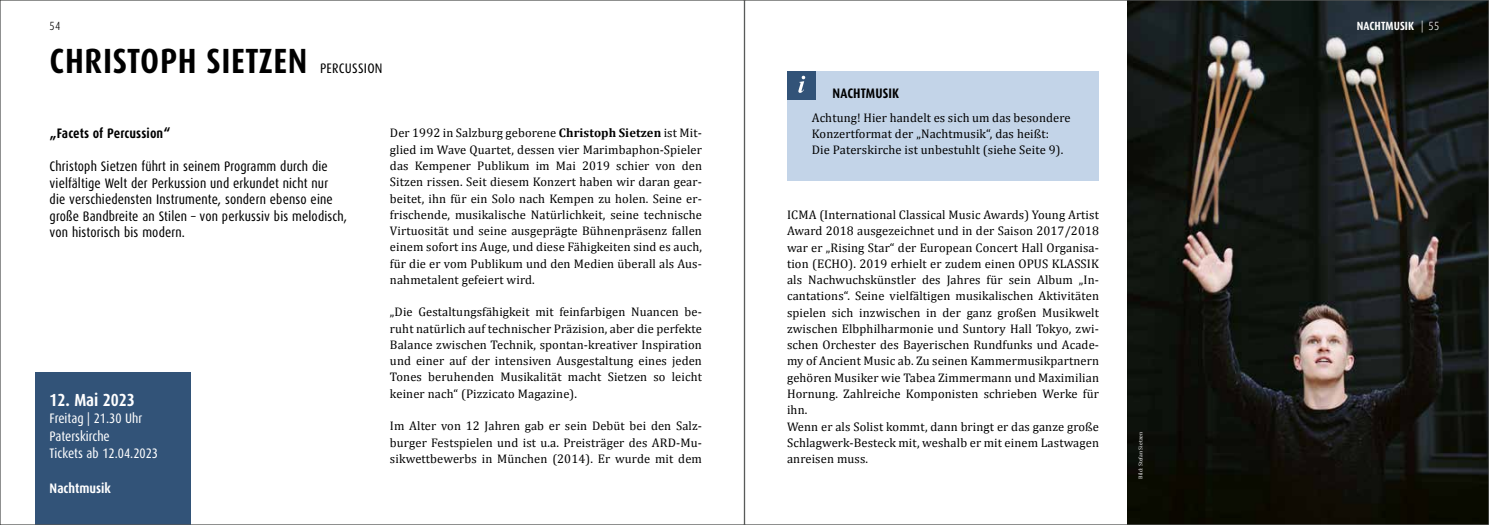
<style>
.page{position:relative;width:1489px;height:525px;background:#fff}
.page>*{position:absolute;margin:0;border:0;box-sizing:border-box;transform-origin:0 0}
.t1{font:700 35px "Dax Condensed";letter-spacing:.02em;color:#000}
.t2{font:700 17.5px "Dax Condensed";color:#fff}
.t3{font:13.75px/16.5px "Dax Condensed";letter-spacing:.01em;color:#000}
.t4{font:13.75px/17.5px "Dax Condensed";color:#fff}
.t5{font:700 13.75px "Dax Condensed";letter-spacing:.01em;color:#000}
.t6{font:700 13.75px "Dax Condensed";color:#fff}
.t7{font:12.5px/16.2px "Cambria";letter-spacing:.01em;color:#000;text-align:justify}
.t8{font:700 11.88px "Dax Condensed";letter-spacing:.01em;color:#fff}
.t9{font:300 11.88px "Dax Condensed";color:#000}
.t10{font:5.62px "Cambria";letter-spacing:.01em;color:#fff}
.s1{font-weight:700}
.s2{font-weight:300}
</style>
<div class="page">
<img style="left:1127px;top:2px;width:359px;height:520px">
<div style="left:35px;top:372px;width:156px;height:152px;background:#325378"></div>
<div style="left:787px;top:71px;width:311px;height:110px;background:#c3d4e8"></div>
<div style="left:787px;top:71px;width:28px;height:28px;background:#325378"></div>
<svg style="left:798px;top:76px;width:7px;height:17px"></svg>
<p class="t9" style="left:50px;top:20px;width:12px">54</p>
<h1 class="t1" style="left:50px;top:42px;width:259px">CHRISTOPH SIETZEN</h1>
<p class="t3" style="left:320px;top:60px;width:64px">PERCUSSION</p>
<p class="t5" style="left:50px;top:126px;width:122px">„Facets of Percussion“</p>
<p class="t3" style="left:50px;top:158px;width:299px">Christoph Sietzen führt in seinem Programm durch die vielfältige Welt der Perkussion und erkundet nicht nur die verschiedensten Instrumente, sondern ebenso eine große Bandbreite an Stilen – von perkussiv bis melodisch, von historisch bis modern.</p>
<h2 class="t2" style="left:50px;top:389px;width:87px">12. Mai 2023</h2>
<p class="t4" style="left:50px;top:409px;width:110px">Freitag | 21.30 Uhr<br>Paterskirche<br>Tickets ab 12.04.2023</p>
<p class="t6" style="left:50px;top:480px;width:63px">Nachtmusik</p>
<p class="t7" style="left:390px;top:125px;width:313px">Der 1992 in Salzburg geborene <span class="s1">Christoph Sietzen</span> ist Mit&shy;glied im Wave Quartet, dessen vier Marimbaphon-Spieler das Kempener Publikum im Mai 2019 schier von den Sitzen rissen. Seit diesem Konzert haben wir daran gear&shy;beitet, ihn für ein Solo nach Kempen zu holen. Seine er&shy;frischende, musikalische Natürlichkeit, seine technische Virtuosität und seine ausgeprägte Bühnenpräsenz fallen einem sofort ins Auge, und diese Fähigkeiten sind es auch, für die er vom Publikum und den Medien überall als Aus&shy;nahmetalent gefeiert wird.</p>
<p class="t7" style="left:390px;top:304px;width:313px">„Die Gestaltungsfähigkeit mit feinfarbigen Nuancen be&shy;ruht natürlich auf technischer Präzision, aber die perfekte Balance zwischen Technik, spontan-kreativer Inspiration und einer auf der intensiven Ausgestaltung eines jeden Tones beruhenden Musikalität macht Sietzen so leicht keiner nach“ (Pizzicato Magazine).</p>
<p class="t7" style="left:390px;top:417px;width:313px">Im Alter von 12 Jahren gab er sein Debüt bei den Salz&shy;burger Festspielen und ist u.a. Preisträger des ARD-Mu&shy;sikwettbewerbs in München (2014). Er wurde mit dem</p>
<p class="t5" style="left:832px;top:86px;width:68px">NACHTMUSIK</p>
<p class="t7" style="left:811px;top:109px;width:260px;text-align:left">Achtung! Hier handelt es sich um das besondere<br>Konzertformat der „Nachtmusik“, das heißt:<br>Die Paterskirche ist unbestuhlt (siehe Seite 9).</p>
<p class="t7" style="left:787px;top:206px;width:313px;text-align:left">ICMA (International Classical Music Awards) Young Artist Award 2018 ausgezeichnet und in der Saison 2017/2018 war er „Rising Star“ der European Concert Hall Organisa&shy;tion (ECHO). 2019 erhielt er zudem einen OPUS KLASSIK als Nachwuchskünstler des Jahres für sein Album „In&shy;cantations“. Seine vielfältigen musikalischen Aktivitäten spielen sich inzwischen in der ganz großen Musikwelt zwischen Elbphilharmonie und Suntory Hall Tokyo, zwi&shy;schen Orchester des Bayerischen Rundfunks und Acade&shy;my of Ancient Music ab. Zu seinen Kammermusikpartnern gehören Musiker wie Tabea Zimmermann und Maximilian Hornung. Zahlreiche Komponisten schrieben Werke für ihn.<br>Wenn er als Solist kommt, dann bringt er das ganze große Schlagwerk-Besteck mit, weshalb er mit einem Lastwagen anreisen muss.</p>
<p class="t10" style="left:1137px;top:478px;width:49px;rotate:-90deg">Bild: Stefan Sietzen</p>
<p class="t8" style="left:1356px;top:20px;width:84px">NACHTMUSIK <span class="s2">| 55</span></p>
</div>
